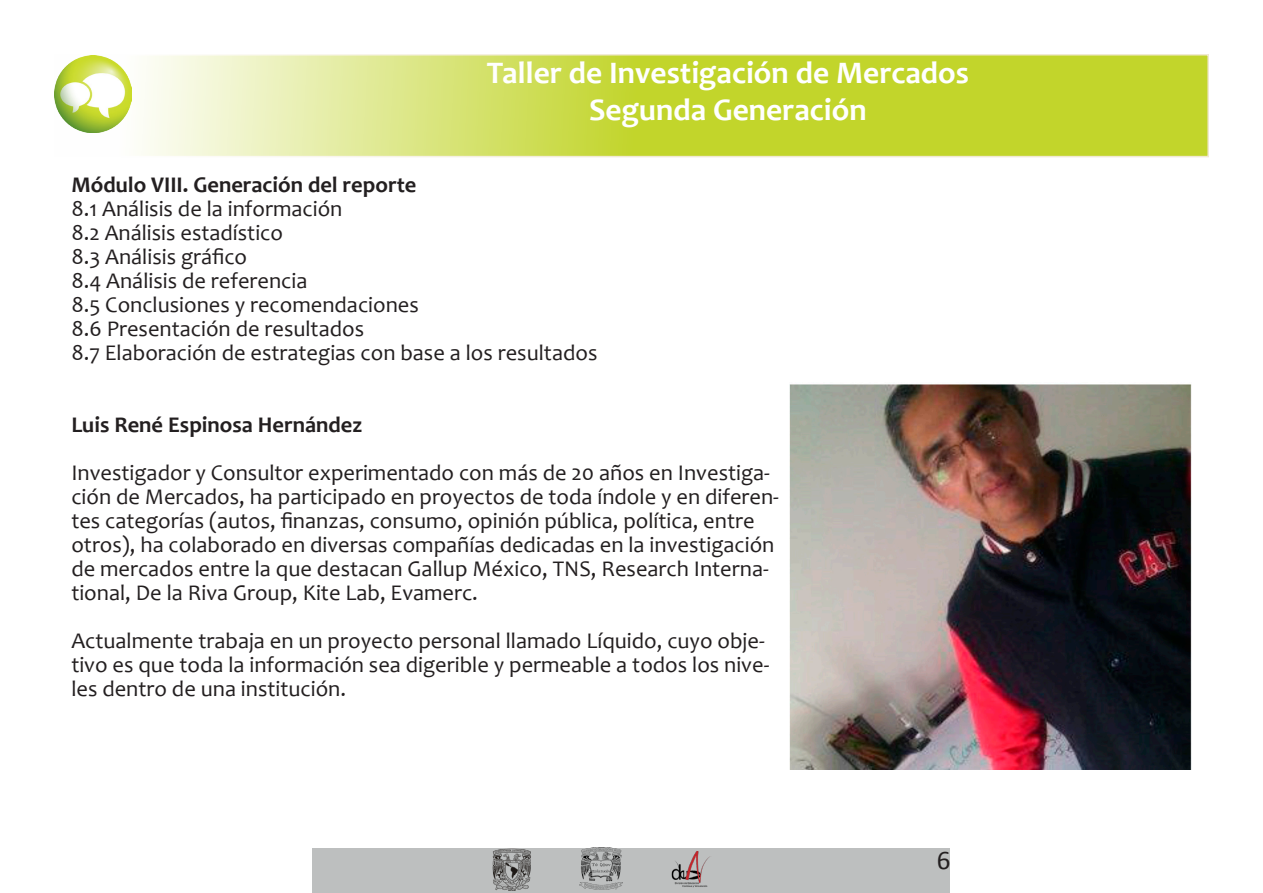
<style>
.page{position:relative;width:1263px;height:893px;background:#fff}
.page>*{position:absolute;margin:0;border:0;box-sizing:border-box;transform-origin:0 0}
.t1{font:700 31.5px "Candara";color:#fff}
.t2{font:27px "Calibri";color:#231f20}
.t3{font:22.5px "Candara";color:#231f20}
.t4{font:700 22.5px "Candara";color:#231f20}
</style>
<div class="page">
<img style="left:590px;top:847px;width:23px;height:1px">
<div style="left:313px;top:848px;width:637px;height:45px;background:#bdbfbf"></div>
<svg style="left:141px;top:54px;width:1068px;height:103px;background:#d0de5d"></svg>
<img style="left:54px;top:55px;width:78px;height:78px">
<img style="left:790px;top:384px;width:401px;height:386px">
<p class="t1" style="left:487px;top:53px;width:484px">Taller de Investigación de Mercados</p>
<p class="t1" style="left:589px;top:90px;width:279px">Segunda Generación</p>
<p class="t4" style="left:71px;top:170px;width:346px">Módulo VIII. Generación del reporte</p>
<p class="t3" style="left:71px;top:194px;width:273px">8.1 Análisis de la información</p>
<p class="t3" style="left:71px;top:218px;width:213px">8.2 Análisis estadístico</p>
<p class="t3" style="left:71px;top:242px;width:177px">8.3 Análisis gráfico</p>
<p class="t3" style="left:71px;top:266px;width:238px">8.4 Análisis de referencia</p>
<p class="t3" style="left:71px;top:290px;width:349px">8.5 Conclusiones y recomendaciones</p>
<p class="t3" style="left:71px;top:314px;width:294px">8.6 Presentación de resultados</p>
<p class="t3" style="left:71px;top:338px;width:528px">8.7 Elaboración de estrategias con base a los resultados</p>
<p class="t4" style="left:71px;top:410px;width:292px">Luis René Espinosa Hernández</p>
<p class="t3" style="left:71px;top:458px;width:700px">Investigador y Consultor experimentado con más de 20 años en Investiga-</p>
<p class="t3" style="left:71px;top:482px;width:709px">ción de Mercados, ha participado en proyectos de toda índole y en diferen-</p>
<p class="t3" style="left:71px;top:506px;width:685px">tes categorías (autos, finanzas, consumo, opinión pública, política, entre</p>
<p class="t3" style="left:71px;top:530px;width:705px">otros), ha colaborado en diversas compañías dedicadas en la investigación</p>
<p class="t3" style="left:71px;top:554px;width:699px">de mercados entre la que destacan Gallup México, TNS, Research Interna-</p>
<p class="t3" style="left:71px;top:578px;width:408px">tional, De la Riva Group, Kite Lab, Evamerc.</p>
<p class="t3" style="left:71px;top:626px;width:695px">Actualmente trabaja en un proyecto personal llamado Líquido, cuyo obje-</p>
<p class="t3" style="left:71px;top:650px;width:699px">tivo es que toda la información sea digerible y permeable a todos los nive-</p>
<p class="t3" style="left:71px;top:674px;width:276px">les dentro de una institución.</p>
<p class="t2" style="left:937px;top:842px;width:15px">6</p>
</div>
